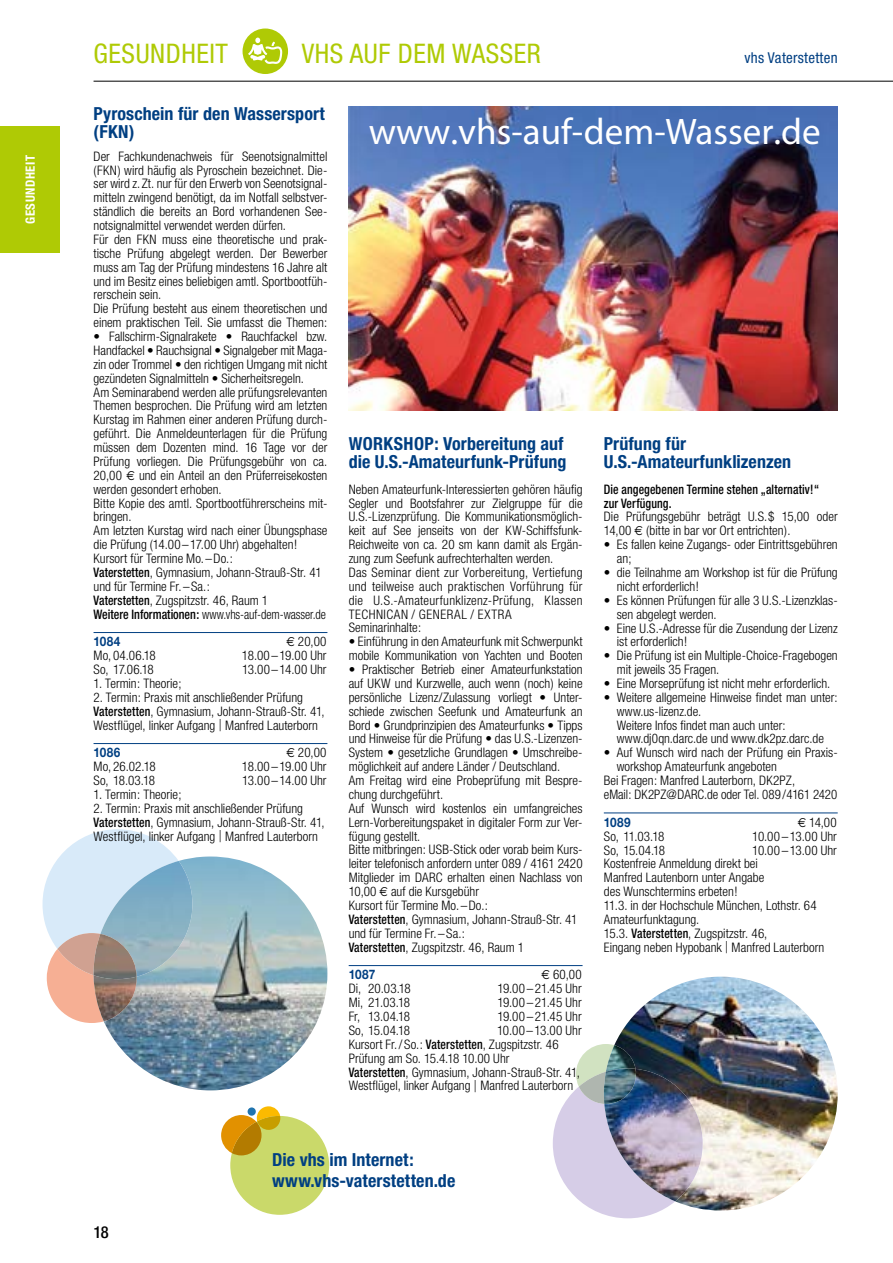
<style>
.page{position:relative;width:893px;height:1263px;background:#fff}
.page>*{position:absolute;margin:0;border:0;box-sizing:border-box;transform-origin:0 0}
.t1{font:37.05px "Myriad Pro";color:#fff}
.t2{font:condensed 27px "Helvetica Neue";letter-spacing:.02em;color:#afca05}
.t3{font:700 condensed 18px/18px "Helvetica Neue";letter-spacing:.005em;color:#003f82}
.t4{font:500 condensed 16.5px "Helvetica Neue";color:#000}
.t5{font:condensed 15px "Helvetica Neue";letter-spacing:.02em;color:#003f82}
.t6{font:300 condensed 13.2px/14px "Helvetica Neue";color:#000}
.t7{font:500 condensed 13.2px/13.8px "Helvetica Neue";letter-spacing:.01em;color:#000;scale:.9 1}
.t8{font:700 13.2px "Helvetica Neue";letter-spacing:.035em;color:#003f82;scale:.9 1}
.t9{font:700 condensed 12.75px "Helvetica Neue";letter-spacing:.045em;color:#fff}
.s1{font-family:"Euro Sans";font-weight:400;font-stretch:normal}
.s2{font-weight:500}
.s3{font-weight:100;font-size:16.5px}
</style>
<div class="page">
<hr style="left:94px;top:81px;width:799px;height:1px;background:#000">
<div style="left:0;top:126px;width:60px;height:127px;background:#afca05"></div>
<img style="left:615px;top:977px;width:223px;height:233px">
<img style="left:675px;top:1069px;width:28px;height:132px">
<img style="left:553px;top:1044px;width:122px;height:174px">
<img style="left:604px;top:1068px;width:32px;height:36px">
<img style="left:104px;top:856px;width:223px;height:234px">
<img style="left:179px;top:861px;width:13px;height:116px">
<svg style="left:43px;top:829px;width:136px;height:194px;background:#c1c8ce"></svg>
<img style="left:94px;top:934px;width:43px;height:45px">
<div style="left:243px;top:29px;width:45px;height:45px;background:#afca05;border-radius:50%"></div>
<svg style="left:248px;top:38px;width:34px;height:26px"></svg>
<hr style="left:604px;top:812px;width:234px;height:1px;background:#003f82">
<hr style="left:349px;top:965px;width:234px;height:1px;background:#003f82">
<hr style="left:94px;top:632px;width:233px;height:1px;background:#003f82">
<hr style="left:94px;top:743px;width:233px;height:1px;background:#003f82">
<img style="left:349px;top:106px;width:489px;height:304px">
<div style="left:230px;top:1116px;width:99px;height:99px;background:#cad96a;border-radius:50%"></div>
<svg style="left:221px;top:1106px;width:59px;height:49px"></svg>
<p class="t9" style="left:22px;top:224px;width:71px;rotate:-90deg">GESUNDHEIT</p>
<h2 class="t2" style="left:94px;top:37px;width:136px">GESUNDHEIT</h2>
<h2 class="t2" style="left:302px;top:37px;width:241px">VHS AUF DEM WASSER</h2>
<p class="t5" style="left:744px;top:49px;width:95px">vhs Vaterstetten</p>
<h3 class="t3" style="left:94px;top:105px;width:233px">Pyroschein für den Wassersport (FKN)</h3>
<p class="t6" style="left:94px;top:149px;width:235px">Der Fachkundenachweis für Seenotsignalmittel (FKN) wird häufig als Pyroschein bezeichnet. Die&shy;ser wird z.Zt. nur für den Erwerb von Seenotsignal&shy;mitteln zwingend benötigt, da im Notfall selbstver&shy;ständlich die bereits an Bord vorhandenen See - notsignalmittel verwendet werden dürfen.<br>Für den FKN muss eine theoretische und prak&shy;tische Prüfung abgelegt werden. Der Bewerber muss am Tag der Prüfung mindestens 16 Jahre alt und im Besitz eines beliebigen amtl. Sportbootfüh&shy;rerschein sein.<br>Die Prüfung besteht aus einem theoretischen und einem praktischen Teil. Sie umfasst die Themen:</p>
<p class="t6" style="left:94px;top:329px;width:235px">• Fallschirm-Signalrakete • Rauchfackel bzw.<br>Handfackel • Rauchsignal • Signalgeber mit Maga - zin oder Trommel • den richtigen Umgang mit nicht gezündeten Signalmitteln • Sicherheitsregeln.<br>Am Seminarabend werden alle prüfungsrelevanten Themen besprochen. Die Prüfung wird am letzten Kurstag im Rahmen einer anderen Prüfung durch&shy;geführt. Die Anmeldeunterlagen für die Prüfung müssen dem Dozenten mind. 16 Tage vor der Prüfung vorliegen. Die Prüfungsgebühr von ca.<br>20,00 <span class="s1">€</span> und ein Anteil an den Prüferreisekosten werden gesondert erhoben.<br>Bitte Kopie des amtl. Sportbootführerscheins mit&shy;bringen.<br>Am letzten Kurstag wird nach einer Übungsphase die Prüfung (14.00 – 17.00 Uhr) abgehalten!<br>Kursort für Termine Mo. – Do.:<br><span class="s2">Vaterstetten</span>, Gymnasium, Johann-Strauß-Str. 41 und für Termine Fr. – Sa.:<br><span class="s2">Vaterstetten</span>, Zugspitzstr. 46, Raum 1<br><span class="s2">Weitere Informationen:</span> www.vhs-auf-dem-wasser.de</p>
<p class="t8" style="left:94px;top:633px;width:31px">1084</p>
<p class="t6" style="left:287px;top:635px;width:42px"><span class="s1">€</span> 20,00</p>
<p class="t6" style="left:94px;top:648px;width:64px">Mo, 04.06.18</p>
<p class="t6" style="left:242px;top:648px;width:86px">18.00 – 19.00 Uhr</p>
<p class="t6" style="left:94px;top:662px;width:62px">So, 17.06.18</p>
<p class="t6" style="left:242px;top:662px;width:86px">13.00 – 14.00 Uhr</p>
<p class="t6" style="left:94px;top:676px;width:90px">1. Termin: Theorie;</p>
<p class="t6" style="left:94px;top:690px;width:233px">2. Termin: Praxis mit anschließender Prüfung<br><span class="s2">Vaterstetten</span>, Gymnasium, Johann-Strauß-Str. 41,<br>Westflügel, linker Aufgang <span class="s3">|</span> Manfred Lauterborn</p>
<p class="t8" style="left:94px;top:744px;width:31px">1086</p>
<p class="t6" style="left:287px;top:746px;width:42px"><span class="s1">€</span> 20,00</p>
<p class="t6" style="left:94px;top:759px;width:64px">Mo, 26.02.18</p>
<p class="t6" style="left:242px;top:759px;width:86px">18.00 – 19.00 Uhr</p>
<p class="t6" style="left:94px;top:773px;width:63px">So, 18.03.18</p>
<p class="t6" style="left:242px;top:773px;width:86px">13.00 – 14.00 Uhr</p>
<p class="t6" style="left:94px;top:787px;width:90px">1. Termin: Theorie;</p>
<p class="t6" style="left:94px;top:801px;width:233px">2. Termin: Praxis mit anschließender Prüfung<br><span class="s2">Vaterstetten</span>, Gymnasium, Johann-Strauß-Str. 41,<br>Westflügel, linker Aufgang <span class="s3">|</span> Manfred Lauterborn</p>
<h1 class="t1" style="left:369px;top:108px;width:453px">www.vhs-auf-dem-Wasser.de</h1>
<h3 class="t3" style="left:349px;top:434px;width:219px">WORKSHOP: Vorbereitung auf die U.S.-Amateurfunk-Prüfung</h3>
<p class="t6" style="left:349px;top:482px;width:235px">Neben Amateurfunk-Interessierten gehören häufig Segler und Bootsfahrer zur Zielgruppe für die U.S.-Lizenzprüfung. Die Kommunikationsmöglich&shy;keit auf See jenseits von der KW-Schiffsfunk-Reichweite von ca. 20 sm kann damit als Ergän&shy;zung zum Seefunk aufrechterhalten werden.<br>Das Seminar dient zur Vorbereitung, Vertiefung und teilweise auch praktischen Vorführung für die U.S.-Amateurfunklizenz-Prüfung, Klassen TECHNICAN / GENERAL / EXTRA Seminarinhalte:</p>
<p class="t6" style="left:349px;top:635px;width:235px">• Einführung in den Amateurfunk mit Schwerpunkt mobile Kommunikation von Yachten und Booten</p>
<p class="t6" style="left:349px;top:662px;width:235px">• Praktischer Betrieb einer Amateurfunkstation auf UKW und Kurzwelle, auch wenn (noch) keine persönliche Lizenz/Zulassung vorliegt • Unter&shy;schiede zwischen Seefunk und Amateurfunk an Bord • Grundprinzipien des Amateurfunks • Tipps und Hinweise für die Prüfung • das U.S.-Lizenzen-System • gesetzliche Grundlagen • Umschreibe&shy;möglichkeit auf andere Länder / Deutschland.<br>Am Freitag wird eine Probeprüfung mit Bespre&shy;chung durchgeführt.<br>Auf Wunsch wird kostenlos ein umfangreiches Lern-Vorbereitungspaket in digitaler Form zur Ver&shy;fügung gestellt.<br>Bitte mitbringen: USB-Stick oder vorab beim Kurs&shy;leiter telefonisch anfordern unter 089 / 4161 2420<br>Mitglieder im DARC erhalten einen Nachlass von 10,00 <span class="s1">€</span> auf die Kursgebühr<br>Kursort für Termine Mo. – Do.:<br><span class="s2">Vaterstetten</span>, Gymnasium, Johann-Strauß-Str. 41 und für Termine Fr. – Sa.:<br><span class="s2">Vaterstetten</span>, Zugspitzstr. 46, Raum 1</p>
<p class="t8" style="left:349px;top:966px;width:31px">1087</p>
<p class="t6" style="left:542px;top:968px;width:42px"><span class="s1">€</span> 60,00</p>
<p class="t6" style="left:349px;top:981px;width:64px">Di, 20.03.18</p>
<p class="t6" style="left:497px;top:981px;width:86px">19.00 – 21.45 Uhr</p>
<p class="t6" style="left:349px;top:995px;width:63px">Mi, 21.03.18</p>
<p class="t6" style="left:497px;top:995px;width:86px">19.00 – 21.45 Uhr</p>
<p class="t6" style="left:349px;top:1009px;width:63px">Fr, 13.04.18</p>
<p class="t6" style="left:497px;top:1009px;width:86px">19.00 – 21.45 Uhr</p>
<p class="t6" style="left:349px;top:1023px;width:63px">So, 15.04.18</p>
<p class="t6" style="left:349px;top:1023px;width:235px;text-indent:148px">10.00 – 13.00 Uhr Kursort Fr./ So.: <span class="s2">Vaterstetten</span>, Zugspitzstr. 46<br>Prüfung am So. 15.4.18 10.00 Uhr<br><span class="s2">Vaterstetten</span>, Gymnasium, Johann-Strauß-Str. 41, Westflügel, linker Aufgang <span class="s3">|</span> Manfred Lauterborn</p>
<h3 class="t3" style="left:604px;top:434px;width:189px">Prüfung für<br>U.S.-Amateurfunklizenzen</h3>
<p class="t7" style="left:604px;top:482px;width:241px">Die angegebenen Termine stehen „alternativ!“ zur Verfügung.</p>
<p class="t6" style="left:604px;top:510px;width:235px">Die Prüfungsgebühr beträgt U.S.$ 15,00 oder<br>14,00 <span class="s1">€</span> (bitte in bar vor Ort entrichten).</p>
<p class="t6" style="left:617px;top:538px;width:222px;text-indent:-13px">• Es fallen keine Zugangs- oder Eintrittsgebühren an;</p>
<p class="t6" style="left:617px;top:565px;width:222px;text-indent:-13px">• die Teilnahme am Workshop ist für die Prüfung nicht erforderlich!</p>
<p class="t6" style="left:617px;top:593px;width:222px;text-indent:-13px">• Es können Prüfungen für alle 3 U.S.-Lizenzklas&shy;sen abgelegt werden.</p>
<p class="t6" style="left:617px;top:621px;width:222px;text-indent:-13px">• Eine U.S.-Adresse für die Zusendung der Lizenz ist erforderlich!</p>
<p class="t6" style="left:617px;top:648px;width:222px;text-indent:-13px">• Die Prüfung ist ein Multiple-Choice-Fragebogen mit jeweils 35 Fragen.</p>
<p class="t6" style="left:604px;top:676px;width:228px">• Eine Morseprüfung ist nicht mehr erforderlich.</p>
<p class="t6" style="left:617px;top:690px;width:222px;text-indent:-13px">• Weitere allgemeine Hinweise findet man unter: www.us-lizenz.de.<br>Weitere Infos findet man auch unter: www.dj0qn.darc.de und www.dk2pz.darc.de</p>
<p class="t6" style="left:604px;top:746px;width:235px">• Auf Wunsch wird nach der Prüfung ein Praxis-</p>
<p class="t6" style="left:617px;top:759px;width:162px">workshop Amateurfunk angeboten</p>
<p class="t6" style="left:604px;top:773px;width:193px">Bei Fragen: Manfred Lauterborn, DK2PZ,</p>
<p class="t6" style="left:604px;top:787px;width:235px">eMail: DK2PZ@DARC.de oder Tel. 089/4161 2420</p>
<p class="t8" style="left:604px;top:814px;width:31px">1089</p>
<p class="t6" style="left:798px;top:815px;width:41px"><span class="s1">€</span> 14,00</p>
<p class="t6" style="left:604px;top:829px;width:62px">So, 11.03.18</p>
<p class="t6" style="left:752px;top:829px;width:86px">10.00 – 13.00 Uhr</p>
<p class="t6" style="left:604px;top:843px;width:63px">So, 15.04.18</p>
<p class="t6" style="left:604px;top:843px;width:235px;text-indent:148px">10.00 – 13.00 Uhr<br>Kostenfreie Anmeldung direkt bei<br>Manfred Lautenborn unter Angabe<br>des Wunschtermins erbeten!<br>11.3. in der Hochschule München, Lothstr. 64<br>Amateurfunktagung.<br>15.3. <span class="s2">Vaterstetten</span>, Zugspitzstr. 46,<br>Eingang neben Hypobank <span class="s3">|</span> Manfred Lauterborn</p>
<p class="t4" style="left:94px;top:1222px;width:17px">18</p>
<h3 class="t3" style="left:272px;top:1149px;width:185px;line-height:21px">Die vhs im Internet: www.vhs-vaterstetten.de</h3>
</div>
